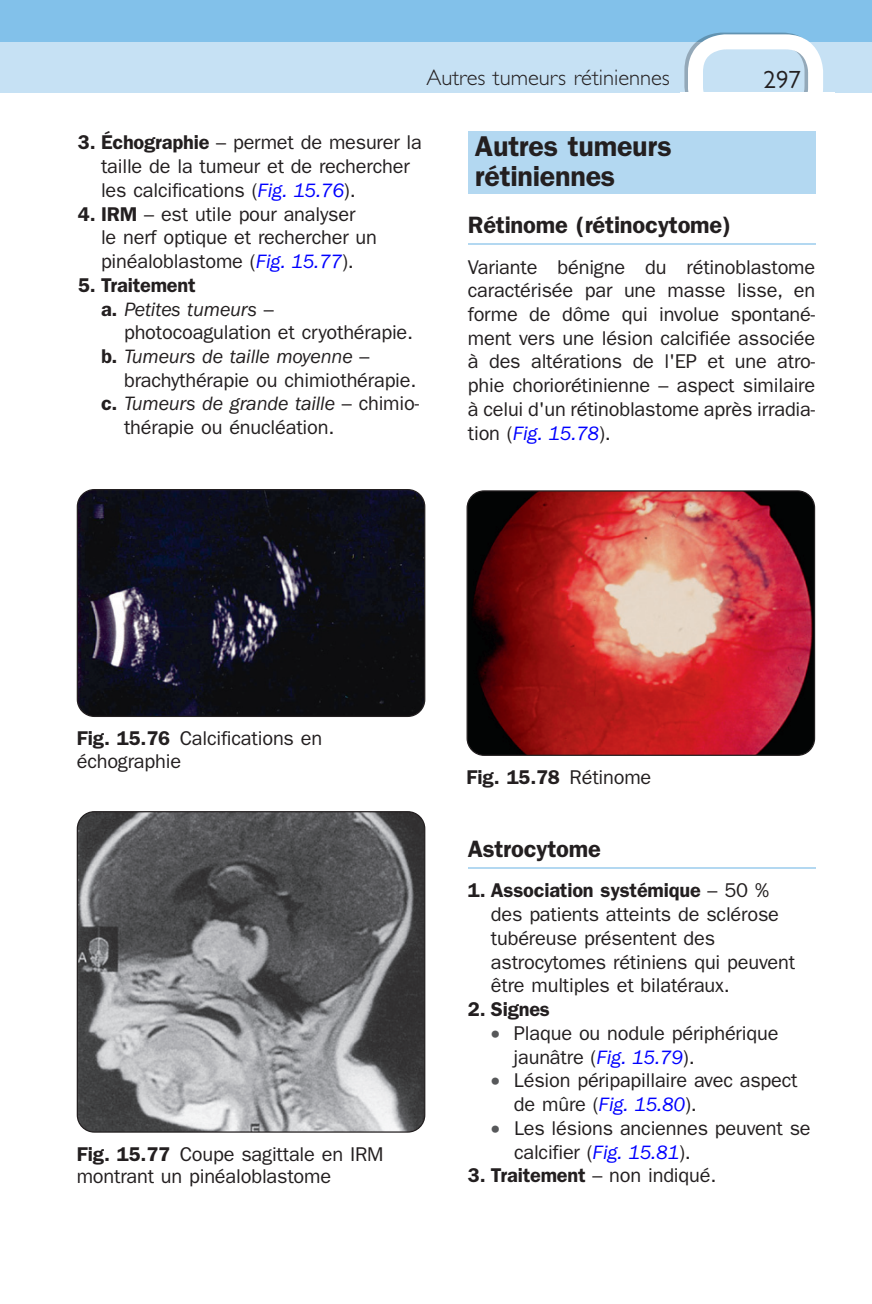
<style>
.page{position:relative;width:872px;height:1304px;background:#fff}
.page>*{position:absolute;margin:0;border:0;box-sizing:border-box;transform-origin:0 0}
.t1{font:600 28.75px/30px "Franklin Gothic";letter-spacing:-.01em;color:#231f20}
.t2{font:25px "Gill Sans";color:#231f20}
.t3{font:600 23.75px "Franklin Gothic";letter-spacing:-.01em;color:#231f20}
.t4{font:300 22.5px "Gill Sans";color:#231f20}
.t5{font:20px/23.8px "Franklin Gothic";letter-spacing:-.01em;color:#231f20}
.t6{font:italic 20px "Franklin Gothic";letter-spacing:-.01em;color:#231f20}
.t7{font:600 20px "Franklin Gothic";letter-spacing:-.01em;color:#231f20}
.s1{font-weight:600}
.s2{font-style:italic;color:#00f}
.s3{font-weight:600;font-style:normal}
.s4{font-style:normal}
.s5{font-weight:400}
.s6{color:#57585a}
</style>
<div class="page">
<div style="left:0;top:0;width:872px;height:92px;background:#82c1ea"></div>
<div style="left:0;top:42px;width:872px;height:50px;background:#c6e1f4"></div>
<svg style="left:684px;top:33px;width:139px;height:59px"></svg>
<div style="left:468px;top:131px;width:347px;height:62px;background:#b3d8f1"></div>
<hr style="left:468px;top:243px;width:347px;height:2px;background:#b3d8f1">
<hr style="left:468px;top:867px;width:347px;height:1px;background:#b3d8f1">
<img style="left:77px;top:490px;width:348px;height:226px">
<div style="left:77px;top:489px;width:348px;height:228px;border:1px solid #231f20;border-radius:17px"></div>
<img style="left:77px;top:812px;width:348px;height:319px">
<div style="left:77px;top:811px;width:348px;height:322px;border:1px solid #231f20;border-radius:17px"></div>
<img style="left:468px;top:492px;width:346px;height:263px">
<div style="left:466px;top:490px;width:349px;height:266px;border:1px solid #231f20;border-radius:17px"></div>
<p class="t4" style="left:426px;top:65px;width:245px">Autres tumeurs rétiniennes</p>
<p class="t2" style="left:763px;top:65px;width:39px">297</p>
<p class="t5" style="left:101px;top:131px;width:322px;text-indent:-23px"><span class="s1">3. Échographie</span> – permet de mesurer la taille de la tumeur et de rechercher les calcifications ( <span class="s2">Fig. 15.76</span> ).</p>
<p class="t5" style="left:101px;top:202px;width:277px;text-indent:-23px"><span class="s1">4. IRM</span> – est utile pour analyser<br>le nerf optique et rechercher un pinéaloblastome ( <span class="s2">Fig. 15.77</span> ).</p>
<p class="t7" style="left:78px;top:273px;width:119px">5. Traitement</p>
<p class="t6" style="left:101px;top:298px;width:174px"><span class="s3">a.</span> Petites tumeurs <span class="s4">–</span></p>
<p class="t5" style="left:124px;top:321px;width:290px">photocoagulation et cryothérapie.</p>
<p class="t6" style="left:101px;top:345px;width:270px"><span class="s3">b.</span> Tumeurs de taille moyenne <span class="s4">–</span></p>
<p class="t5" style="left:124px;top:368px;width:294px">brachythérapie ou chimiothérapie.</p>
<p class="t6" style="left:101px;top:393px;width:319px"><span class="s3">c.</span> Tumeurs de grande taille <span class="s4">– chimio-</span></p>
<p class="t5" style="left:124px;top:416px;width:212px">thérapie ou énucléation.</p>
<h1 class="t1" style="left:475px;top:131px;width:198px">Autres tumeurs rétiniennes</h1>
<p class="t3" style="left:468px;top:211px;width:265px">Rétinome (rétinocytome)</p>
<p class="t5" style="left:468px;top:255px;width:349px;text-align:justify">Variante bénigne du rétinoblastome caractérisée par une masse lisse, en forme de dôme qui involue spontané&shy;ment vers une lésion calcifiée associée à des altérations de l'EP et une atro&shy;phie choriorétinienne – aspect similaire à celui d'un rétinoblastome après irradia&shy;tion ( <span class="s2">Fig. 15.78</span> ).</p>
<p class="t5" style="left:77px;top:727px;width:247px;line-height:22.5px"><span class="s1">Fig. 15.76</span> Calcifications en échographie</p>
<p class="t5" style="left:77px;top:1143px;width:308px;line-height:22.5px"><span class="s1">Fig. 15.77</span> Coupe sagittale en IRM montrant un pinéaloblastome</p>
<p class="t7" style="left:466px;top:765px;width:186px">Fig. 15.78 <span class="s5">Rétinome</span></p>
<p class="t3" style="left:468px;top:834px;width:135px">Astrocytome</p>
<p class="t5" style="left:491px;top:879px;width:306px;text-indent:-23px"><span class="s1">1. Association systémique</span> – 50 % des patients atteints de sclérose tubéreuse présentent des astrocytomes rétiniens qui peuvent être multiples et bilatéraux.</p>
<p class="t7" style="left:468px;top:997px;width:84px">2. Signes</p>
<p class="t5" style="left:514px;top:1021px;width:266px;text-indent:-23px"><span class="s6">•</span> Plaque ou nodule périphérique jaunâtre ( <span class="s2">Fig. 15.79</span> ).</p>
<p class="t5" style="left:514px;top:1069px;width:285px;text-indent:-23px"><span class="s6">•</span> Lésion péripapillaire avec aspect de mûre ( <span class="s2">Fig. 15.80</span> ).</p>
<p class="t5" style="left:514px;top:1116px;width:298px;text-indent:-23px"><span class="s6">•</span> Les lésions anciennes peuvent se calcifier ( <span class="s2">Fig. 15.81</span> ).</p>
<p class="t7" style="left:468px;top:1164px;width:250px">3. Traitement <span class="s5">– non indiqué.</span></p>
</div>
